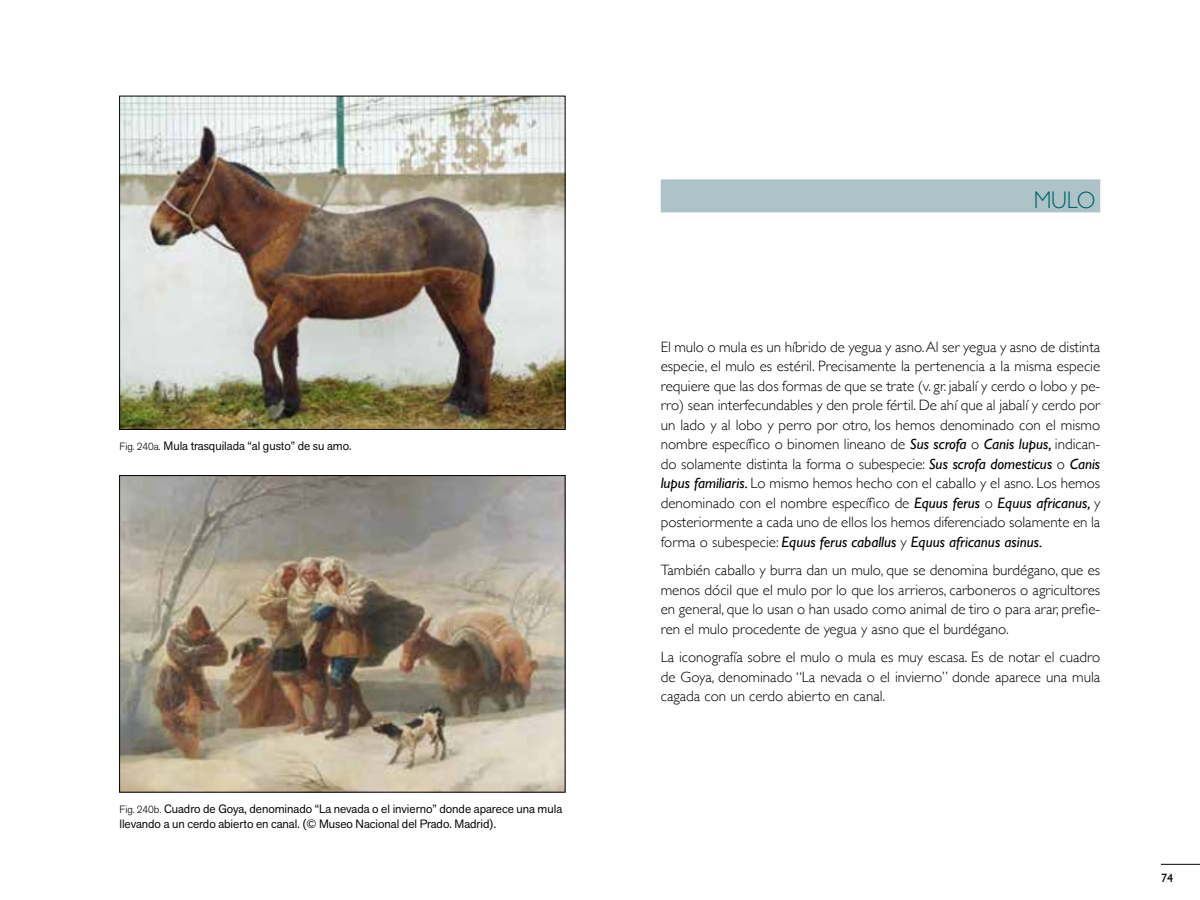
<style>
.page{position:relative;width:1200px;height:900px;background:#fff}
.page>*{position:absolute;margin:0;border:0;box-sizing:border-box;transform-origin:0 0}
.t1{font:300 24px "Gill Sans";color:#00656b;scale:.95 1}
.t2{font:300 15px/19.5px "Gill Sans";color:#000;text-align:justify}
.t3{font:12px/15px "Akzid Grtsk Next";color:#000}
.t4{font:12px "Gill Sans";color:#000}
.s1{font-weight:300;font-size:10.5px}
.s2{font-weight:400;font-style:italic}
</style>
<div class="page">
<hr style="left:1161px;top:864px;width:39px;height:1px;background:#000">
<div style="left:661px;top:179px;width:439px;height:33px;background:#adc3c7"></div>
<img style="left:121px;top:98px;width:442px;height:330px">
<div style="left:119px;top:96px;width:446px;height:334px;border:1px solid #000"></div>
<img style="left:121px;top:477px;width:442px;height:313px">
<div style="left:119px;top:475px;width:446px;height:317px;border:1px solid #000"></div>
<p class="t3" style="left:119px;top:438px;width:234px"><span class="s1">Fig. 240a.</span> Mula trasquilada “al gusto” de su amo.</p>
<p class="t3" style="left:119px;top:801px;width:444px"><span class="s1">Fig. 240b.</span> Cuadro de Goya, denominado “La nevada o el invierno” donde aparece una mula llevando a un cerdo abierto en canal. (© Museo Nacional del Prado. Madrid).</p>
<h1 class="t1" style="left:1034px;top:181px;width:67px">MULO</h1>
<p class="t2" style="left:661px;top:337px;width:441px">El mulo o mula es un híbrido de yegua y asno. Al ser yegua y asno de distinta especie, el mulo es estéril. Precisamente la pertenencia a la misma especie requiere que las dos formas de que se trate (v. gr. jabalí y cerdo o lobo y pe&shy;rro) sean interfecundables y den prole fértil. De ahí que al jabalí y cerdo por un lado y al lobo y perro por otro, los hemos denominado con el mismo nombre específico o binomen lineano de <span class="s2">Sus scrofa</span> o <span class="s2">Canis lupus,</span> indican&shy;do solamente distinta la forma o subespecie: <span class="s2">Sus scrofa domesticus</span> o <span class="s2">Canis lupus familiaris.</span> Lo mismo hemos hecho con el caballo y el asno. Los hemos denominado con el nombre específico de <span class="s2">Equus ferus</span> o <span class="s2">Equus africanus,</span> y posteriormente a cada uno de ellos los hemos diferenciado solamente en la forma o subespecie: <span class="s2">Equus ferus caballus</span> y <span class="s2">Equus africanus asinus.</span></p>
<p class="t2" style="left:661px;top:560px;width:441px">También caballo y burra dan un mulo, que se denomina burdégano, que es menos dócil que el mulo por lo que los arrieros, carboneros o agricultores en general, que lo usan o han usado como animal de tiro o para arar, prefie&shy;ren el mulo procedente de yegua y asno que el burdégano.</p>
<p class="t2" style="left:661px;top:647px;width:441px">La iconografía sobre el mulo o mula es muy escasa. Es de notar el cuadro de Goya, denominado “La nevada o el invierno” donde aparece una mula cagada con un cerdo abierto en canal.</p>
<p class="t4" style="left:1161px;top:871px;width:13px">74</p>
</div>
